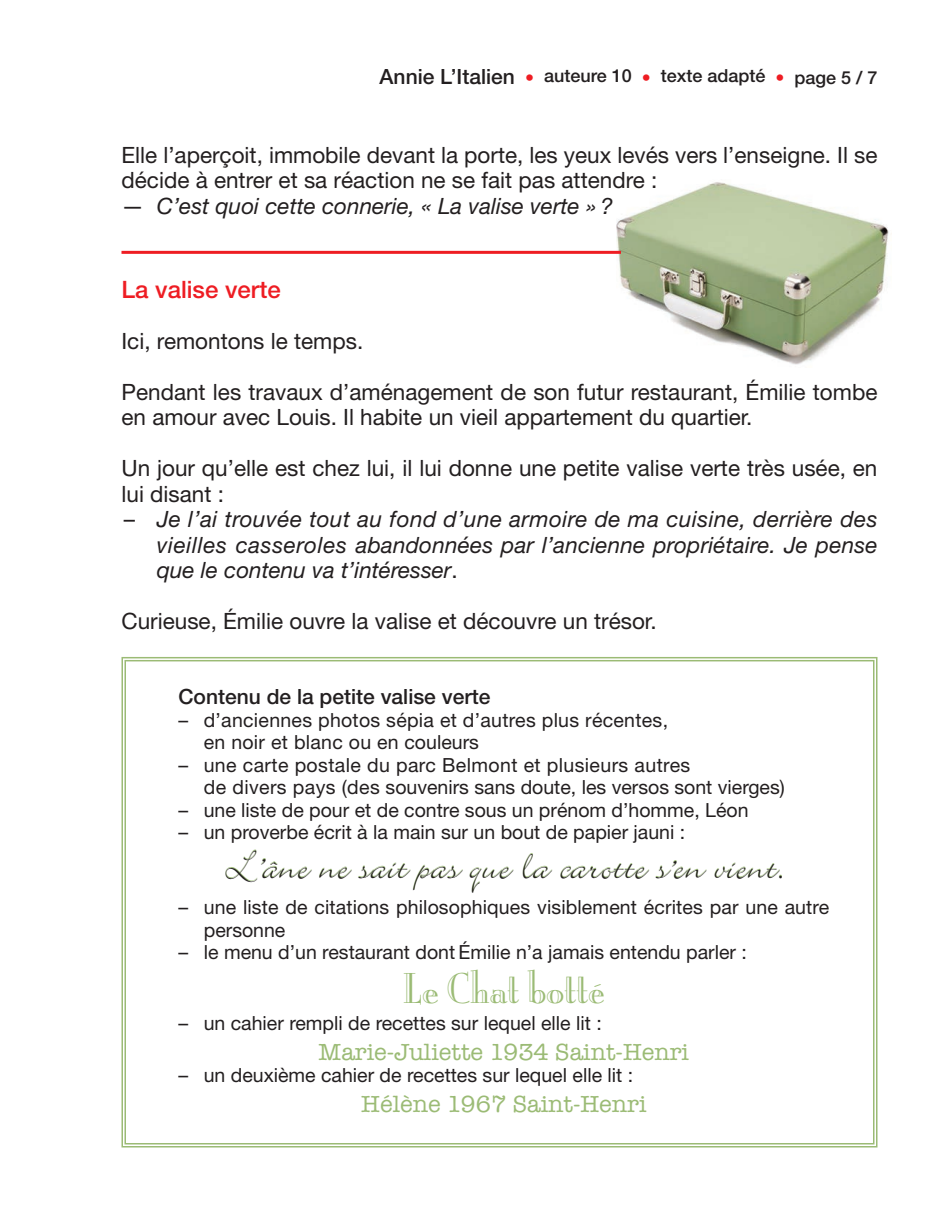
<style>
.page{position:relative;width:945px;height:1215px;background:#fff}
.page>*{position:absolute;margin:0;border:0;box-sizing:border-box;transform-origin:0 0}
.t1{font:45px "Bickley Script Plain";letter-spacing:.02em;color:#231f20}
.t2{font:45px "Burlington Plain";color:#9bbb75}
.t3{font:24px "American Typewriter";color:#9bbb75}
.t4{font:500 24px "Helvetica Neue";color:#ee1d23}
.t5{font:22.5px/25.5px "Helvetica Neue";color:#231f20}
.t6{font:italic 22.5px/25.5px "Helvetica Neue";color:#231f20;text-align:justify}
.t7{font:500 21px "Helvetica Neue";color:#231f20}
.t8{font:19.5px/22.5px "Helvetica Neue";color:#231f20}
.t9{font:19.5px/22.5px "Helvetica Neue";letter-spacing:.02em;color:#231f20}
.t10{font:500 18px "Helvetica Neue";color:#231f20}
.s1{font-size:21px}
.s2{font-weight:400;color:#ee1d23}
.s3{font-style:normal}
.s4{font-family:"American Typewriter";font-size:21px}
</style>
<div class="page">
<div style="left:124px;top:660px;width:750px;height:484px;border:2px solid #9bbb75"></div>
<img style="left:616px;top:182px;width:273px;height:183px">
<hr style="left:122px;top:251px;width:499px;height:3px;background:#ee1d23">
<p class="t10" style="left:380px;top:70px;width:499px"><span class="s1">Annie L’Italien</span> <span class="s2">•</span> auteure 10 <span class="s2">•</span> texte adapté <span class="s2">•</span> page 5 / 7</p>
<p class="t5" style="left:122px;top:144px;width:757px">Elle l’aperçoit, immobile devant la porte, les yeux levés vers l’enseigne. Il se décide à entrer et sa réaction ne se fait pas attendre :</p>
<p class="t6" style="left:122px;top:195px;width:493px"><span class="s3">—</span> C’est quoi cette connerie, « La valise verte » ?</p>
<p class="t4" style="left:122px;top:280px;width:161px">La valise verte</p>
<p class="t5" style="left:122px;top:330px;width:243px">Ici, remontons le temps.</p>
<p class="t5" style="left:122px;top:381px;width:758px">Pendant les travaux d’aménagement de son futur restaurant, Émilie tombe en amour avec Louis. Il habite un vieil appartement du quartier.</p>
<p class="t5" style="left:122px;top:458px;width:757px">Un jour qu’elle est chez lui, il lui donne une petite valise verte très usée, en lui disant :</p>
<p class="t6" style="left:157px;top:508px;width:722px;text-indent:-33px"><span class="s3">–</span> Je l’ai trouvée tout au fond d’une armoire de ma cuisine, derrière des vieilles casseroles abandonnées par l’ancienne propriétaire. Je pense que le contenu va t’intéresser<span class="s3">.</span></p>
<p class="t5" style="left:122px;top:610px;width:537px">Curieuse, Émilie ouvre la valise et découvre un trésor.</p>
<p class="t7" style="left:178px;top:689px;width:314px">Contenu de la petite valise verte</p>
<p class="t8" style="left:204px;top:710px;width:466px;text-indent:-25px">– d’anciennes photos sépia et d’autres plus récentes, en noir et blanc ou en couleurs</p>
<p class="t9" style="left:204px;top:755px;width:583px;text-indent:-25px">– une carte postale du parc Belmont et plusieurs autres<br>de divers pays (des souvenirs sans doute, les versos sont vierges)</p>
<p class="t8" style="left:178px;top:800px;width:572px">– une liste de pour et de contre sous un prénom d’homme, Léon</p>
<p class="t8" style="left:178px;top:823px;width:508px">– un proverbe écrit à la main sur un bout de papier jauni :</p>
<h1 class="t1" style="left:224px;top:846px;width:561px">L’âne ne sait pas que la carotte s’en vient<span class="s4">.</span></h1>
<p class="t8" style="left:204px;top:898px;width:627px;text-indent:-25px">– une liste de citations philosophiques visiblement écrites par une autre personne</p>
<p class="t8" style="left:179px;top:943px;width:570px">– le menu d’un restaurant dont Émilie n’a jamais entendu parler :</p>
<h1 class="t2" style="left:403px;top:973px;width:203px">Le Chat botté</h1>
<p class="t8" style="left:178px;top:1013px;width:425px">– un cahier rempli de recettes sur lequel elle lit :</p>
<p class="t3" style="left:319px;top:1033px;width:372px">Marie-Juliette 1934 Saint-Henri</p>
<p class="t8" style="left:178px;top:1066px;width:456px">– un deuxième cahier de recettes sur lequel elle lit :</p>
<p class="t3" style="left:361px;top:1086px;width:287px">Hélène 1967 Saint-Henri</p>
</div>
